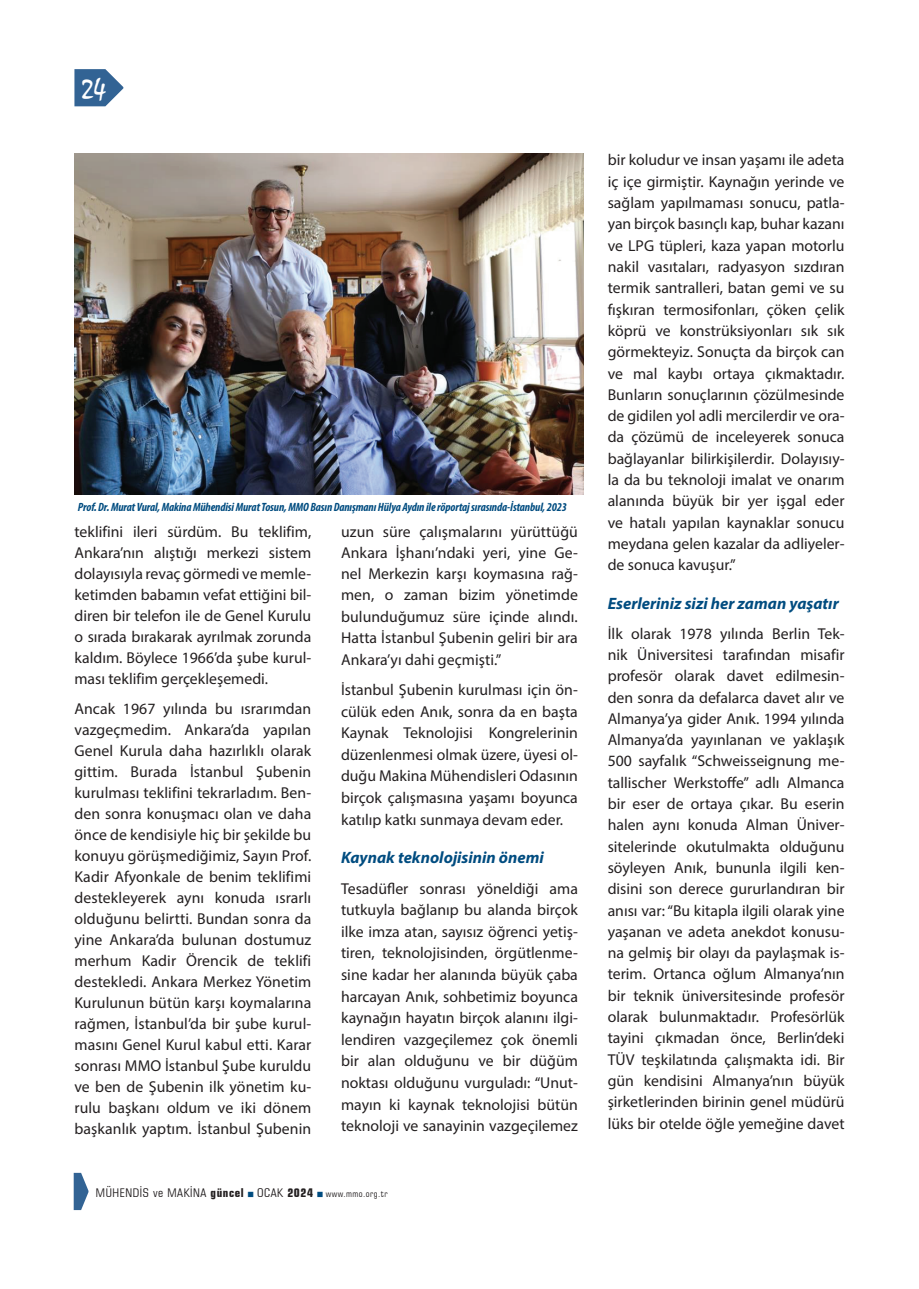
<style>
.page{position:relative;width:919px;height:1289px;background:#fff}
.page>*{position:absolute;margin:0;border:0;box-sizing:border-box;transform-origin:0 0}
.t1{font:27px "TR Mystical Plain";color:#fff}
.t2{font:italic 700 16.5px "Myriad Pro";color:#004c80}
.t3{font:15.75px/21.3px "Myriad Pro";color:#231f20;text-align:justify}
.t4{font:italic 700 condensed 12px "Myriad Pro";letter-spacing:-.01em;color:#004c80}
.t5{font:condensed 12px "Square 721 BT";letter-spacing:.05em;color:#231f20}
.s1{font-weight:700}
.s2{font-size:9px}
</style>
<div class="page">
<svg style="left:74px;top:69px;width:49px;height:37px"></svg>
<svg style="left:74px;top:1172px;width:14px;height:37px"></svg>
<img style="left:74px;top:153px;width:509px;height:342px">
<h1 class="t1" style="left:82px;top:73px;width:26px">24</h1>
<p class="t4" style="left:78px;top:499px;width:490px">Prof. Dr. Murat Vural, Makina Mühendisi Murat Tosun, MMO Basın Danışmanı Hülya Aydın ile röportaj sırasında-İstanbul, 2023</p>
<p class="t3" style="left:74px;top:521px;width:238px">teklifini ileri sürdüm. Bu teklifim, Ankara’nın alıştığı merkezi sistem dolayısıyla revaç görmedi ve memle&shy;ketimden babamın vefat ettiğini bil&shy;diren bir telefon ile de Genel Kurulu o sırada bırakarak ayrılmak zorunda kaldım. Böylece 1966’da şube kurul&shy;ması teklifim gerçekleşemedi.</p>
<p class="t3" style="left:74px;top:697px;width:238px">Ancak 1967 yılında bu ısrarımdan vazgeçmedim. Ankara’da yapılan Genel Kurula daha hazırlıklı olarak gittim. Burada İstanbul Şubenin kurulması teklifini tekrarladım. Ben&shy;den sonra konuşmacı olan ve daha önce de kendisiyle hiç bir şekilde bu konuyu görüşmediğimiz, Sayın Prof.<br>Kadir Afyonkale de benim teklifimi destekleyerek aynı konuda ısrarlı olduğunu belirtti. Bundan sonra da yine Ankara’da bulunan dostumuz merhum Kadir Örencik de teklifi destekledi. Ankara Merkez Yönetim Kurulunun bütün karşı koymalarına rağmen, İstanbul’da bir şube kurul&shy;masını Genel Kurul kabul etti. Karar sonrası MMO İstanbul Şube kuruldu ve ben de Şubenin ilk yönetim ku&shy;rulu başkanı oldum ve iki dönem başkanlık yaptım. İstanbul Şubenin</p>
<p class="t3" style="left:341px;top:521px;width:238px">uzun süre çalışmalarını yürüttüğü Ankara İşhanı’ndaki yeri, yine Ge&shy;nel Merkezin karşı koymasına rağ&shy;men, o zaman bizim yönetimde bulunduğumuz süre içinde alındı.<br>Hatta İstanbul Şubenin geliri bir ara Ankara’yı dahi geçmişti.”</p>
<p class="t3" style="left:341px;top:678px;width:238px">İstanbul Şubenin kurulması için ön&shy;cülük eden Anık, sonra da en başta Kaynak Teknolojisi Kongrelerinin düzenlenmesi olmak üzere, üyesi ol&shy;duğu Makina Mühendisleri Odasının birçok çalışmasına yaşamı boyunca katılıp katkı sunmaya devam eder.</p>
<p class="t2" style="left:341px;top:847px;width:204px">Kaynak teknolojisinin önemi</p>
<p class="t3" style="left:341px;top:877px;width:238px">Tesadüfler sonrası yöneldiği ama tutkuyla bağlanıp bu alanda birçok ilke imza atan, sayısız öğrenci yetiş&shy;tiren, teknolojisinden, örgütlenme&shy;sine kadar her alanında büyük çaba harcayan Anık, sohbetimiz boyunca kaynağın hayatın birçok alanını ilgi&shy;lendiren vazgeçilemez çok önemli bir alan olduğunu ve bir düğüm noktası olduğunu vurguladı: “Unut&shy;mayın ki kaynak teknolojisi bütün teknoloji ve sanayinin vazgeçilemez</p>
<p class="t5" style="left:96px;top:1185px;width:293px">MÜHENDİS ve MAKİNA <span class="s1">güncel</span> OCAK <span class="s1">2024</span> <span class="s2">www.mmo.org.tr</span></p>
<p class="t3" style="left:607px;top:149px;width:238px">bir koludur ve insan yaşamı ile adeta iç içe girmiştir. Kaynağın yerinde ve sağlam yapılmaması sonucu, patla&shy;yan birçok basınçlı kap, buhar kazanı ve LPG tüpleri, kaza yapan motorlu nakil vasıtaları, radyasyon sızdıran termik santralleri, batan gemi ve su fışkıran termosifonları, çöken çelik köprü ve konstrüksiyonları sık sık görmekteyiz. Sonuçta da birçok can ve mal kaybı ortaya çıkmaktadır.<br>Bunların sonuçlarının çözülmesinde de gidilen yol adli mercilerdir ve ora&shy;da çözümü de inceleyerek sonuca bağlayanlar bilirkişilerdir. Dolayısıy&shy;la da bu teknoloji imalat ve onarım alanında büyük bir yer işgal eder ve hatalı yapılan kaynaklar sonucu meydana gelen kazalar da adliyeler&shy;de sonuca kavuşur.”</p>
<p class="t2" style="left:607px;top:592px;width:232px">Eserleriniz sizi her zaman yaşatır</p>
<p class="t3" style="left:607px;top:622px;width:238px">İlk olarak 1978 yılında Berlin Tek&shy;nik Üniversitesi tarafından misafir profesör olarak davet edilmesin&shy;den sonra da defalarca davet alır ve Almanya’ya gider Anık. 1994 yılında Almanya’da yayınlanan ve yaklaşık 500 sayfalık “Schweisseignung me&shy;tallischer Werkstoffe” adlı Almanca bir eser de ortaya çıkar. Bu eserin halen aynı konuda Alman Üniver&shy;sitelerinde okutulmakta olduğunu söyleyen Anık, bununla ilgili ken&shy;disini son derece gururlandıran bir anısı var: “Bu kitapla ilgili olarak yine yaşanan ve adeta anekdot konusu&shy;na gelmiş bir olayı da paylaşmak is&shy;terim. Ortanca oğlum Almanya’nın bir teknik üniversitesinde profesör olarak bulunmaktadır. Profesörlük tayini çıkmadan önce, Berlin’deki TÜV teşkilatında çalışmakta idi. Bir gün kendisini Almanya’nın büyük şirketlerinden birinin genel müdürü lüks bir otelde öğle yemeğine davet</p>
</div>
